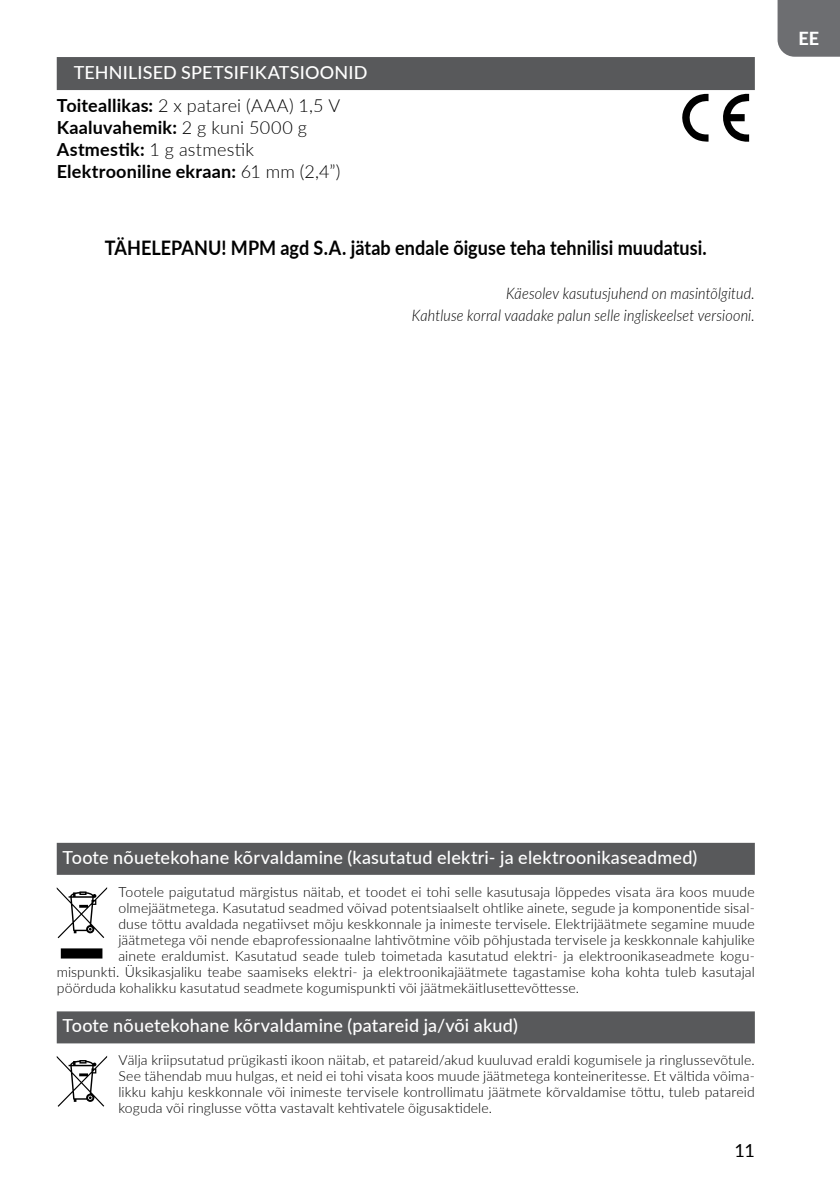
<style>
.page{position:relative;width:840px;height:1191px;background:#fff}
.page>*{position:absolute;margin:0;border:0;box-sizing:border-box;transform-origin:0 0}
.t1{font:700 20px "Lato";letter-spacing:.005em;color:#000;scale:.9 1}
.t2{font:500 18px/33px "Lato";letter-spacing:.01em;color:#fff}
.t3{font:700 18px/22px "Lato";letter-spacing:.015em;color:#000}
.t4{font:18px "Lato";color:#000}
.t5{font:800 18px "Lato";color:#fff}
.t6{font:italic 300 16px/22px "Lato";letter-spacing:.01em;color:#000;text-align:right;scale:.9 1}
.t7{font:300 14px/16px "Lato";letter-spacing:.01em;color:#000;text-align:justify}
.s1{font-weight:700;color:#000}
.s2{font-weight:300;color:#000}
.s3{font-weight:300}
</style>
<div class="page">
<div style="left:777px;top:0;width:62px;height:57px;background:#6d6e71"></div>
<div style="left:57px;top:57px;width:697px;height:33px;background:#58595b"></div>
<svg style="left:682px;top:94px;width:26px;height:48px"></svg>
<svg style="left:723px;top:94px;width:25px;height:48px"></svg>
<div style="left:57px;top:843px;width:697px;height:32px;background:#58595b"></div>
<svg style="left:57px;top:887px;width:50px;height:71px"></svg>
<div style="left:57px;top:1011px;width:697px;height:32px;background:#58595b"></div>
<svg style="left:57px;top:1056px;width:50px;height:51px"></svg>
<p class="t2" style="left:57px;top:55px;width:312px;text-indent:17px">TEHNILISED SPETSIFIKATSIOONID<br><span class="s1">Toiteallikas:</span> <span class="s2">2 x patarei (AAA) 1,5 V</span></p>
<p class="t3" style="left:57px;top:115px;width:285px">Kaaluvahemik: <span class="s3">2 g kuni 5000 g<br></span>Astmestik: <span class="s3">1 g astmestik<br></span>Elektrooniline ekraan: <span class="s3">61 mm (2,4”)</span></p>
<h1 class="t1" style="left:105px;top:233px;width:670px">TÄHELEPANU! MPM agd S.A. jätab endale õiguse teha tehnilisi muudatusi.</h1>
<p class="t6" style="left:412px;top:281px;width:382px">Käesolev kasutusjuhend on masintõlgitud.<br>Kahtluse korral vaadake palun selle ingliskeelset versiooni.</p>
<p class="t5" style="left:797px;top:25px;width:22px">EE</p>
<p class="t2" style="left:62px;top:839px;width:636px">Toote nõuetekohane kõrvaldamine (kasutatud elektri- ja elektroonikaseadmed)</p>
<p class="t7" style="left:118px;top:883px;width:637px">Tootele paigutatud märgistus näitab, et toodet ei tohi selle kasutusaja lõppedes visata ära koos muude</p>
<p class="t7" style="left:118px;top:899px;width:637px">olmejäätmetega. Kasutatud seadmed võivad potentsiaalselt ohtlike ainete, segude ja komponentide sisal-</p>
<p class="t7" style="left:118px;top:915px;width:637px">duse tõttu avaldada negatiivset mõju keskkonnale ja inimeste tervisele. Elektrijäätmete segamine muude</p>
<p class="t7" style="left:118px;top:931px;width:637px">jäätmetega või nende ebaprofessionaalne lahtivõtmine võib põhjustada tervisele ja keskkonnale kahjulike</p>
<p class="t7" style="left:118px;top:947px;width:637px">ainete eraldumist. Kasutatud seade tuleb toimetada kasutatud elektri- ja elektroonikaseadmete kogu-</p>
<p class="t7" style="left:57px;top:963px;width:699px">mispunkti. Üksikasjaliku teabe saamiseks elektri- ja elektroonikajäätmete tagastamise koha kohta tuleb kasutajal</p>
<p class="t7" style="left:57px;top:979px;width:523px">pöörduda kohalikku kasutatud seadmete kogumispunkti või jäätmekäitlusettevõttesse.</p>
<p class="t2" style="left:62px;top:1008px;width:457px">Toote nõuetekohane kõrvaldamine (patareid ja/või akud)</p>
<p class="t7" style="left:118px;top:1051px;width:637px">Välja kriipsutatud prügikasti ikoon näitab, et patareid/akud kuuluvad eraldi kogumisele ja ringlussevõtule.<br>See tähendab muu hulgas, et neid ei tohi visata koos muude jäätmetega konteineritesse. Et vältida võima&shy;likku kahju keskkonnale või inimeste tervisele kontrollimatu jäätmete kõrvaldamise tõttu, tuleb patareid koguda või ringlusse võtta vastavalt kehtivatele õigusaktidele.</p>
<p class="t4" style="left:734px;top:1137px;width:22px">11</p>
</div>
